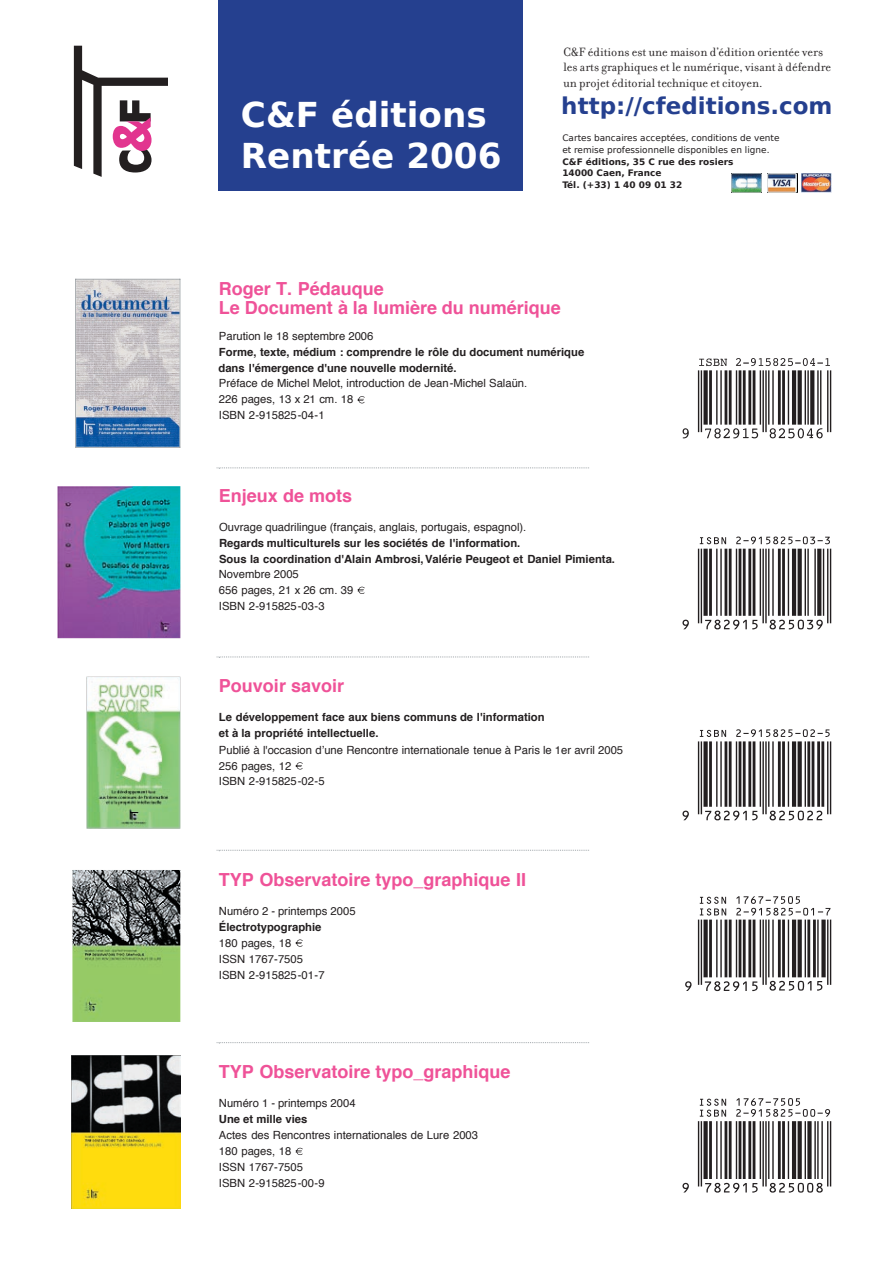
<style>
.page{position:relative;width:893px;height:1263px;background:#fff}
.page>*{position:absolute;margin:0;border:0;box-sizing:border-box;transform-origin:0 0}
.t1{font:700 34.2px/41.7px "Bitstream Vera Sans";color:#fff}
.t2{font:700 22.95px "Bitstream Vera Sans";color:#25408f}
.t3{font:700 18px/19.2px "Helvetica";color:#ef5298}
.t4{font:12.9px/15.5px "Filosofia OT";color:#231f20}
.t5{font:11.25px/15.9px "Helvetica";color:#231f20}
.t6{font:700 11.25px/15.9px "Helvetica";color:#231f20}
.t7{font:8.85px/11.9px "Bitstream Vera Sans";color:#231f20}
.t8{font:700 8.85px/11.9px "Bitstream Vera Sans";color:#231f20}
</style>
<div class="page">
<div style="left:219px;top:0;width:304px;height:190px;background:#25408f"></div>
<svg style="left:74px;top:46px;width:94px;height:131px"></svg>
<svg style="left:216px;top:467px;width:373px;height:2px"></svg>
<svg style="left:216px;top:656px;width:373px;height:2px"></svg>
<svg style="left:216px;top:849px;width:373px;height:2px"></svg>
<svg style="left:216px;top:1042px;width:373px;height:2px"></svg>
<hr style="left:75px;top:279px;width:105px;height:1px;background:#90969a">
<hr style="left:75px;top:447px;width:105px;height:1px;background:#90969a">
<hr style="left:75px;top:279px;width:1px;height:169px;background:#90969a">
<hr style="left:179px;top:279px;width:1px;height:169px;background:#90969a">
<img style="left:76px;top:280px;width:103px;height:167px">
<img style="left:57px;top:486px;width:123px;height:152px">
<img style="left:87px;top:677px;width:93px;height:152px">
<img style="left:72px;top:870px;width:108px;height:152px">
<svg style="left:357px;top:396px;width:8px;height:7px"></svg>
<svg style="left:357px;top:587px;width:8px;height:7px"></svg>
<svg style="left:295px;top:762px;width:8px;height:7px"></svg>
<svg style="left:295px;top:939px;width:8px;height:8px"></svg>
<svg style="left:295px;top:1148px;width:8px;height:7px"></svg>
<img style="left:72px;top:1056px;width:109px;height:152px">
<hr style="left:701px;top:370px;width:1px;height:62px;background:#231f20">
<hr style="left:698px;top:370px;width:1px;height:62px;background:#231f20">
<div style="left:703px;top:370px;width:5px;height:55px;background:#231f20"></div>
<hr style="left:709px;top:370px;width:3px;height:55px;background:#231f20">
<hr style="left:720px;top:370px;width:2px;height:55px;background:#231f20">
<hr style="left:716px;top:370px;width:1px;height:55px;background:#231f20">
<hr style="left:729px;top:370px;width:3px;height:55px;background:#231f20">
<hr style="left:725px;top:370px;width:2px;height:55px;background:#231f20">
<hr style="left:736px;top:370px;width:1px;height:55px;background:#231f20">
<hr style="left:753px;top:370px;width:2px;height:55px;background:#231f20">
<hr style="left:748px;top:370px;width:3px;height:55px;background:#231f20">
<hr style="left:743px;top:370px;width:3px;height:55px;background:#231f20">
<hr style="left:739px;top:370px;width:2px;height:55px;background:#231f20">
<hr style="left:772px;top:370px;width:2px;height:55px;background:#231f20">
<hr style="left:768px;top:370px;width:1px;height:55px;background:#231f20">
<hr style="left:765px;top:370px;width:2px;height:62px;background:#231f20">
<hr style="left:762px;top:370px;width:2px;height:62px;background:#231f20">
<hr style="left:760px;top:370px;width:1px;height:55px;background:#231f20">
<hr style="left:782px;top:370px;width:3px;height:55px;background:#231f20">
<hr style="left:778px;top:370px;width:3px;height:55px;background:#231f20">
<hr style="left:788px;top:370px;width:1px;height:55px;background:#231f20">
<svg style="left:798px;top:370px;width:4px;height:55px"></svg>
<hr style="left:792px;top:370px;width:4px;height:55px;background:#231f20">
<hr style="left:807px;top:370px;width:2px;height:55px;background:#231f20">
<hr style="left:805px;top:370px;width:1px;height:55px;background:#231f20">
<svg style="left:810px;top:370px;width:4px;height:55px"></svg>
<hr style="left:830px;top:370px;width:1px;height:62px;background:#231f20">
<hr style="left:827px;top:370px;width:1px;height:62px;background:#231f20">
<hr style="left:820px;top:370px;width:1px;height:55px;background:#231f20">
<hr style="left:817px;top:370px;width:2px;height:55px;background:#231f20">
<svg style="left:705px;top:428px;width:53px;height:10px"></svg>
<svg style="left:683px;top:428px;width:6px;height:10px"></svg>
<svg style="left:770px;top:428px;width:53px;height:10px"></svg>
<svg style="left:699px;top:358px;width:131px;height:8px"></svg>
<svg style="left:682px;top:620px;width:7px;height:9px"></svg>
<svg style="left:698px;top:536px;width:133px;height:93px"></svg>
<svg style="left:682px;top:811px;width:7px;height:9px"></svg>
<svg style="left:698px;top:729px;width:133px;height:91px"></svg>
<svg style="left:685px;top:896px;width:147px;height:95px"></svg>
<svg style="left:682px;top:1183px;width:7px;height:9px"></svg>
<svg style="left:697px;top:1098px;width:135px;height:94px"></svg>
<img style="left:731px;top:173px;width:30px;height:20px">
<img style="left:767px;top:173px;width:30px;height:20px">
<img style="left:802px;top:173px;width:30px;height:20px">
<h1 class="t1" style="left:241px;top:94px;width:262px">C&amp;F éditions<br>Rentrée 2006</h1>
<p class="t4" style="left:563px;top:44px;width:269px">C&amp;F éditions est une maison d’édition orientée vers les arts graphiques et le numérique, visant à défendre un projet éditorial technique et citoyen.</p>
<h2 class="t2" style="left:561px;top:93px;width:273px">http://cfeditions.com</h2>
<p class="t7" style="left:562px;top:132px;width:219px">Cartes bancaires acceptées, conditions de vente et remise professionnelle disponibles en ligne.</p>
<p class="t8" style="left:562px;top:156px;width:173px">C&amp;F éditions, 35 C rue des rosiers<br>14000 Caen, France<br>Tél. (+33) 1 40 09 01 32</p>
<h3 class="t3" style="left:219px;top:278px;width:344px">Roger T. Pédauque<br>Le Document à la lumière du numérique</h3>
<p class="t5" style="left:219px;top:327px;width:156px">Parution le 18 septembre 2006</p>
<p class="t6" style="left:218px;top:343px;width:367px">Forme, texte, médium : comprendre le rôle du document numérique dans l'émergence d'une nouvelle modernité.</p>
<p class="t5" style="left:219px;top:375px;width:310px">Préface de Michel Melot, introduction de Jean-Michel Salaün.<br>226 pages, 13 x 21 cm. 18<br>ISBN 2-915825-04-1</p>
<h3 class="t3" style="left:219px;top:485px;width:135px">Enjeux de mots</h3>
<p class="t5" style="left:219px;top:519px;width:309px">Ouvrage quadrilingue (français, anglais, portugais, espagnol).</p>
<p class="t6" style="left:219px;top:534px;width:397px">Regards multiculturels sur les sociétés de l'information.<br>Sous la coordination d'Alain Ambrosi,Valérie Peugeot et Daniel Pimienta.</p>
<p class="t5" style="left:219px;top:582px;width:136px">656 pages, 21 x 26 cm. 39</p>
<p class="t5" style="left:219px;top:565px;width:82px">Novembre 2005</p>
<p class="t5" style="left:219px;top:598px;width:107px">ISBN 2-915825-03-3</p>
<h3 class="t3" style="left:219px;top:675px;width:127px">Pouvoir savoir</h3>
<p class="t6" style="left:219px;top:708px;width:327px">Le développement face aux biens communs de l'information et à la propriété intellectuelle.</p>
<p class="t5" style="left:219px;top:742px;width:406px">Publié à l'occasion d’une Rencontre internationale tenue à Paris le 1er avril 2005<br>256 pages, 12<br>ISBN 2-915825-02-5</p>
<h3 class="t3" style="left:219px;top:869px;width:309px">TYP Observatoire typo_graphique II</h3>
<p class="t5" style="left:219px;top:902px;width:138px">Numéro 2 - printemps 2005</p>
<p class="t6" style="left:219px;top:918px;width:104px">Électrotypographie</p>
<p class="t5" style="left:219px;top:934px;width:107px">180 pages, 18<br>ISSN 1767-7505<br>ISBN 2-915825-01-7</p>
<h3 class="t3" style="left:219px;top:1061px;width:293px">TYP Observatoire typo_graphique</h3>
<p class="t5" style="left:219px;top:1095px;width:138px">Numéro 1 - printemps 2004</p>
<p class="t6" style="left:219px;top:1110px;width:90px">Une et mille vies</p>
<p class="t5" style="left:219px;top:1127px;width:261px">Actes des Rencontres internationales de Lure 2003<br>180 pages, 18<br>ISSN 1767-7505<br>ISBN 2-915825-00-9</p>
</div>
